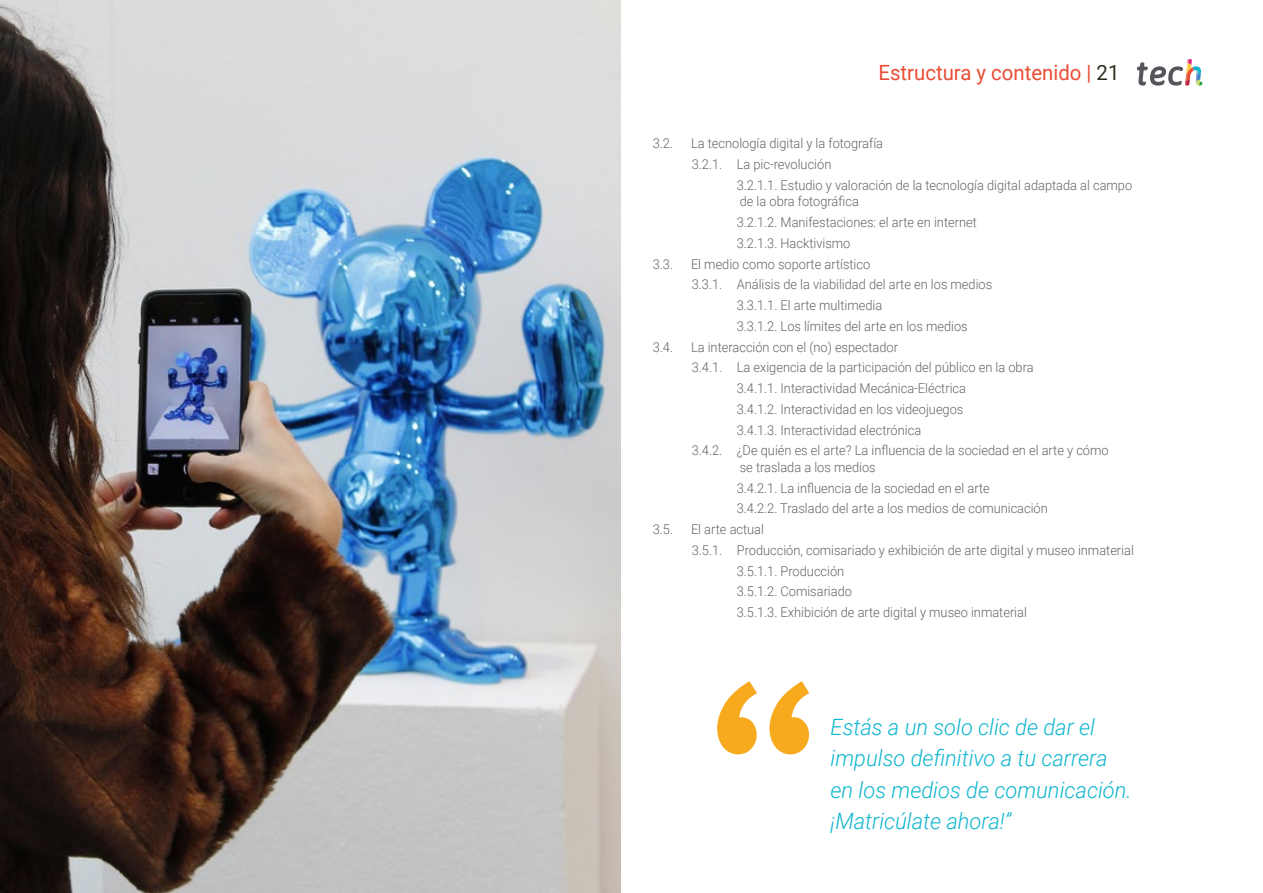
<style>
.page{position:relative;width:1263px;height:893px;background:#fff}
.page>*{position:absolute;margin:0;border:0;box-sizing:border-box;transform-origin:0 0}
.t1{font:italic 300 22.5px/31.5px "Roboto";color:#0fb6cf}
.t2{font:21px "Roboto";color:#e94d35}
.t3{font:300 13.5px/20.7px "Roboto";color:#61646a;scale:.95 1}
.s1{color:#312e20}
</style>
<div class="page">
<svg style="left:1137px;top:59px;width:65px;height:27px"></svg>
<svg style="left:717px;top:681px;width:92px;height:73px"></svg>
<img style="left:0;top:0;width:621px;height:893px">
<h2 class="t2" style="left:878px;top:57px;width:242px">Estructura y contenido | <span class="s1">21</span></h2>
<p class="t3" style="left:653px;top:133px;width:23px">3.2.</p>
<p class="t3" style="left:691px;top:133px;width:204px">La tecnología digital y la fotografía<br>3.2.1. La pic-revolución</p>
<p class="t3" style="left:737px;top:176px;width:418px;line-height:16.5px">3.2.1.1. Estudio y valoración de la tecnología digital adaptada al campo de la obra fotográfica</p>
<p class="t3" style="left:737px;top:211px;width:254px">3.2.1.2. Manifestaciones: el arte en internet<br>3.2.1.3. Hacktivismo</p>
<p class="t3" style="left:653px;top:253px;width:23px">3.3.</p>
<p class="t3" style="left:691px;top:253px;width:190px">El medio como soporte artístico</p>
<p class="t3" style="left:692px;top:274px;width:318px">3.3.1. Análisis de la viabilidad del arte en los medios</p>
<p class="t3" style="left:737px;top:294px;width:155px">3.3.1.1. El arte multimedia</p>
<p class="t3" style="left:737px;top:315px;width:245px">3.3.1.2. Los límites del arte en los medios</p>
<p class="t3" style="left:653px;top:336px;width:23px">3.4.</p>
<p class="t3" style="left:691px;top:336px;width:219px">La interacción con el (no) espectador</p>
<p class="t3" style="left:692px;top:357px;width:361px">3.4.1. La exigencia de la participación del público en la obra</p>
<p class="t3" style="left:737px;top:377px;width:243px">3.4.1.1. Interactividad Mecánica-Eléctrica</p>
<p class="t3" style="left:737px;top:398px;width:240px">3.4.1.2. Interactividad en los videojuegos</p>
<p class="t3" style="left:737px;top:419px;width:196px">3.4.1.3. Interactividad electrónica</p>
<p class="t3" style="left:692px;top:440px;width:440px">3.4.2. ¿De quién es el arte? La influencia de la sociedad en el arte y cómo</p>
<p class="t3" style="left:737px;top:456px;width:329px">se traslada a los medios<br>3.4.2.1. La influencia de la sociedad en el arte<br>3.4.2.2. Traslado del arte a los medios de comunicación</p>
<p class="t3" style="left:653px;top:518px;width:23px">3.5.</p>
<p class="t3" style="left:691px;top:518px;width:78px">El arte actual</p>
<p class="t3" style="left:692px;top:539px;width:467px">3.5.1. Producción, comisariado y exhibición de arte digital y museo inmaterial</p>
<p class="t3" style="left:737px;top:560px;width:115px">3.5.1.1. Producción</p>
<p class="t3" style="left:737px;top:581px;width:123px">3.5.1.2. Comisariado</p>
<p class="t3" style="left:737px;top:601px;width:307px">3.5.1.3. Exhibición de arte digital y museo inmaterial</p>
<h1 class="t1" style="left:830px;top:710px;width:303px">Estás a un solo clic de dar el impulso definitivo a tu carrera en los medios de comunicación. ¡Matricúlate ahora!”</h1>
</div>
